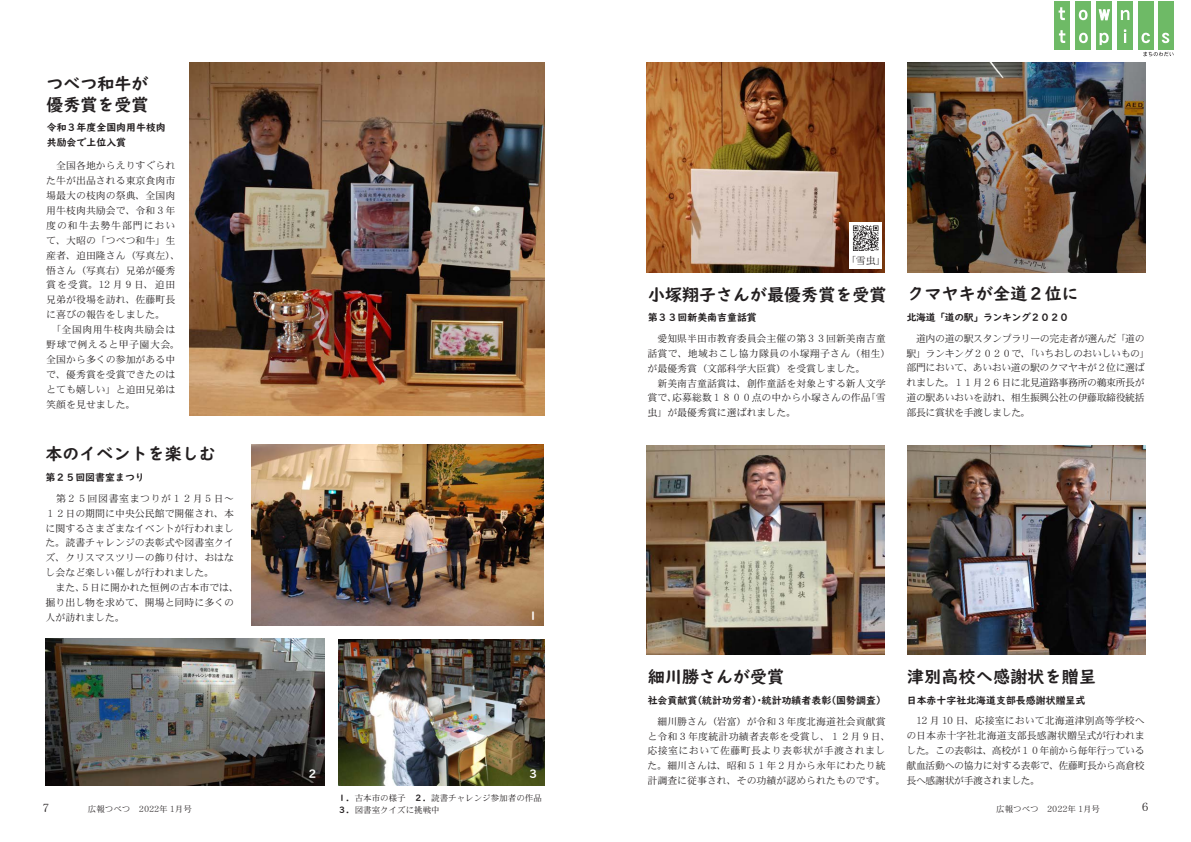
<style>
.page{position:relative;width:1191px;height:842px;background:#fff}
.page>*{position:absolute;margin:0;border:0;box-sizing:border-box;transform-origin:0 0}
.t1{font:17px/20.5px "UD Digi Kyokasho N B";color:#231f20}
.t2{font:11.3px "UD Digi Kyokasho N B";color:#fff}
.t3{font:11.3px "DFHS Mincho W3 WINP RKSJ H";color:#231f20}
.t4{font:9.9px/14.9px "DFHS Mincho W3 WINP RKSJ H";color:#231f20}
.t5{font:9.9px/14.9px "DFHS Mincho W3 WINP RKSJ H";letter-spacing:-.04em;color:#231f20}
.t6{font:9.9px/14.9px "UD Digi Kyokasho N B";color:#231f20}
.t7{font:9.9px "DFHS Mincho W3 WINP RKSJ H";letter-spacing:.025em;color:#231f20}
.t8{font:9.9px "UD Digi Kyokasho N B";letter-spacing:-.04em;color:#231f20}
.t9{font:8.5px/12px "DFHS Mincho W3 WINP RKSJ H";color:#231f20}
.s1{font-family:"UD Digi Kyokasho N B"}
</style>
<div class="page">
<img style="left:646px;top:62px;width:238px;height:210px">
<img style="left:907px;top:62px;width:238px;height:210px">
<div style="left:1075px;top:1px;width:16px;height:49px;background:#6eba66"></div>
<div style="left:1158px;top:1px;width:15px;height:49px;background:#6eba66"></div>
<div style="left:1053px;top:1px;width:16px;height:49px;background:#6eba66"></div>
<svg style="left:1058px;top:7px;width:7px;height:13px"></svg>
<svg style="left:1059px;top:30px;width:6px;height:13px"></svg>
<svg style="left:1078px;top:10px;width:9px;height:10px"></svg>
<div style="left:1096px;top:1px;width:15px;height:49px;background:#6eba66"></div>
<svg style="left:1098px;top:9px;width:12px;height:11px"></svg>
<div style="left:1117px;top:1px;width:16px;height:49px;background:#6eba66"></div>
<svg style="left:1120px;top:10px;width:9px;height:10px"></svg>
<svg style="left:1079px;top:33px;width:8px;height:10px"></svg>
<svg style="left:1099px;top:33px;width:9px;height:12px"></svg>
<svg style="left:1161px;top:33px;width:8px;height:10px"></svg>
<svg style="left:1123px;top:29px;width:3px;height:14px"></svg>
<div style="left:1138px;top:1px;width:15px;height:49px;background:#6eba66"></div>
<svg style="left:1141px;top:33px;width:9px;height:10px"></svg>
<svg style="left:1143px;top:52px;width:30px;height:4px"></svg>
<img style="left:190px;top:62px;width:354px;height:353px">
<img style="left:907px;top:445px;width:238px;height:210px">
<img style="left:646px;top:445px;width:238px;height:210px">
<img style="left:339px;top:639px;width:205px;height:147px">
<img style="left:252px;top:444px;width:292px;height:182px">
<img style="left:45px;top:639px;width:279px;height:147px">
<div style="left:849px;top:222px;width:32px;height:47px;background:#fff"></div>
<svg style="left:853px;top:225px;width:25px;height:26px"></svg>
<h1 class="t1" style="left:47px;top:74px;width:104px">つべつ和牛が優秀賞を受賞</h1>
<p class="t6" style="left:47px;top:120px;width:121px">令和３年度全国肉用牛枝肉共励会で上位入賞</p>
<p class="t4" style="left:46px;top:158px;width:135px">　全国各地からえりすぐられた牛が出品される東京食肉市場最大の枝肉の祭典、全国肉用牛枝肉共励会で、令和３年度の和牛去勢牛部門において、大昭の「つべつ和牛」生産者、迫田隆さん（写真左、(悟さん（写真右）兄弟が優秀賞を受賞。12 月 9 日、迫田兄弟が役場を訪れ、佐藤町長に喜びの報告をしました。<br>　「全国肉用牛枝肉共励会は野球で例えると甲子園大会。全国から多くの参加がある中で、優秀賞を受賞できたのはとても嬉しい」と迫田兄弟は笑顔を見せました。</p>
<h1 class="t1" style="left:46px;top:444px;width:172px">本のイベントを楽しむ</h1>
<p class="t6" style="left:46px;top:470px;width:101px">第２５回図書室まつり</p>
<p class="t4" style="left:46px;top:491px;width:195px">　第２５回図書室まつりが１２月５日~<br>１２日の期間に中央公民館で開催され、本に関するさまざまなイベントが行われました。読書チャレンジの表彰式や図書室クイズ、クリスマスツリーの飾り付け、おはなし会など楽しい催しが行われました。<br>　また５、日に開かれた恒例の古本市では、掘り出し物を求めて、開場と同時に多くの</p>
<p class="t4" style="left:846px;top:253px;width:41px">「雪虫「</p>
<h1 class="t1" style="left:648px;top:284px;width:240px">小塚翔子さんが最優秀賞を受賞</h1>
<p class="t6" style="left:647px;top:310px;width:111px">第３３回新美南吉童話賞</p>
<p class="t4" style="left:647px;top:331px;width:240px">　愛知県半田市教育委員会主催の第３３回新美南吉童</p>
<p class="t7" style="left:647px;top:348px;width:245px">話賞で、地域おこし協力隊員の小塚翔子さん（相生(</p>
<p class="t4" style="left:647px;top:361px;width:220px">が最優秀賞（文部科学大臣賞）を受賞しました。</p>
<p class="t4" style="left:647px;top:376px;width:240px">　新美南吉童話賞は、創作童話を対象とする新人文学</p>
<p class="t4" style="left:866px;top:390px;width:21px">「雪</p>
<p class="t4" style="left:647px;top:390px;width:150px">賞で、<br>虫」が最優秀賞に選ばれました。</p>
<p class="t4" style="left:672px;top:390px;width:200px">応募総数１８００点の中から小塚さんの作品</p>
<h1 class="t1" style="left:907px;top:284px;width:173px">クマヤキが全道２位に</h1>
<p class="t8" style="left:906px;top:311px;width:164px">北海道「道の駅」ランキング２０２０</p>
<p class="t5" style="left:906px;top:331px;width:245px">　道内の道の駅スタンプラリーの完走者が選んだ「道の駅」ランキング２０２０で、「いちおしのおいしいもの「部門において、あいおい道の駅のクマヤキが２位に選ばれました。１１月２６日に北見道路事務所の鵜束所長が道の駅あいおいを訪れ、相生振興公社の伊藤取締役統括部長に賞状を手渡しました。</p>
<p class="t4" style="left:46px;top:610px;width:81px">人が訪れました。</p>
<p class="t2" style="left:527px;top:608px;width:13px">１</p>
<h1 class="t1" style="left:648px;top:667px;width:138px">細川勝さんが受賞</h1>
<h1 class="t1" style="left:907px;top:667px;width:190px">津別高校へ感謝状を贈呈</h1>
<p class="t6" style="left:647px;top:693px;width:51px">社会貢献賞</p>
<p class="t6" style="left:692px;top:693px;width:73px">（統計功労者）・</p>
<p class="t6" style="left:826px;top:693px;width:61px">（国勢調査(</p>
<p class="t6" style="left:762px;top:693px;width:71px">統計功績者表彰</p>
<p class="t6" style="left:906px;top:693px;width:180px">日本赤十字社北海道支部長感謝状贈呈式</p>
<p class="t2" style="left:307px;top:767px;width:13px">２</p>
<p class="t2" style="left:527px;top:767px;width:13px">３</p>
<p class="t4" style="left:647px;top:714px;width:245px">　細川勝さん（岩富）が令和３年度北海道社会貢献賞と令和３年度統計功績者表彰を受賞し、１２月９日、応接室において佐藤町長より表彰状が手渡されました。細川さんは、昭和５１年２月から永年にわたり統計調査に従事され、その功績が認められたものです。</p>
<p class="t4" style="left:906px;top:713px;width:240px;text-align:justify">　12 月 10 日、応接室において北海道津別高等学校への日本赤十字社北海道支部長感謝状贈呈式が行われました。この表彰は、高校が１０年前から毎年行っている献血活動への協力に対する表彰で、佐藤町長から高倉校長へ感謝状が手渡されました。</p>
<p class="t3" style="left:43px;top:802px;width:8px">7</p>
<p class="t9" style="left:88px;top:803px;width:105px">広報つべつ　2022年 1月号</p>
<p class="t9" style="left:338px;top:792px;width:206px"><span class="s1">１．</span>古本市の様子　<span class="s1">２．</span>読書チャレンジ参加者の作品<br><span class="s1">３．</span>図書室クイズに挑戦中</p>
<p class="t9" style="left:996px;top:803px;width:105px">広報つべつ　2022年 1月号</p>
<p class="t3" style="left:1141px;top:802px;width:8px">6</p>
</div>
